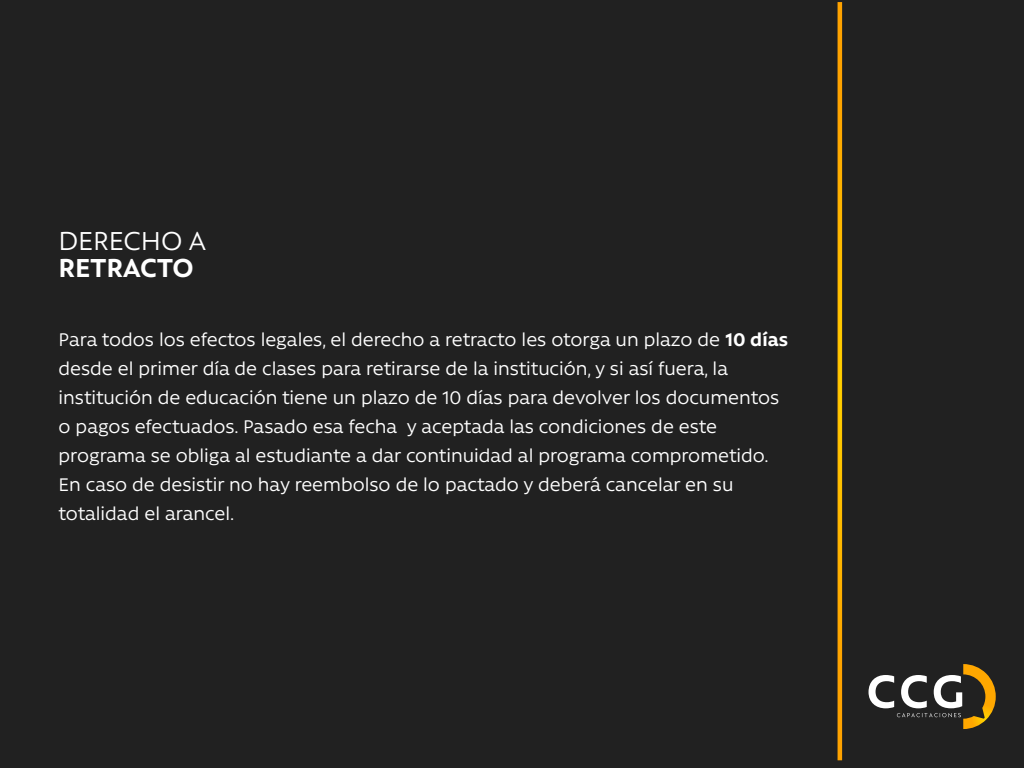
<style>
.page{position:relative;width:1024px;height:768px;background:#212121}
.page>*{position:absolute;margin:0;border:0;box-sizing:border-box;transform-origin:0 0}
.t1{font:29.9px "Rawson Pro";color:#fff}
.t2{font:700 29.9px "Rawson Pro";color:#fff}
.t3{font:21px/29px "Rawson Pro";color:#fff}
.s1{font-weight:700}
</style>
<div class="page">
<svg style="left:869px;top:664px;width:127px;height:65px"></svg>
<svg style="left:838px;top:2px;width:4px;height:758px;background:#feb300"></svg>
<h1 class="t1" style="left:58px;top:224px;width:149px">DERECHO A</h1>
<h1 class="t2" style="left:58px;top:250px;width:137px">RETRACTO</h1>
<p class="t3" style="left:59px;top:324px;width:731px">Para todos los efectos legales, el derecho a retracto les otorga un plazo de <span class="s1">10 días </span>desde el primer día de clases para retirarse de la institución, y si así fuera, la institución de educación tiene un plazo de 10 días para devolver los documentos o pagos efectuados. Pasado esa fecha y aceptada las condiciones de este programa se obliga al estudiante a dar continuidad al programa comprometido.<br>En caso de desistir no hay reembolso de lo pactado y deberá cancelar en su totalidad el arancel.</p>
</div>
